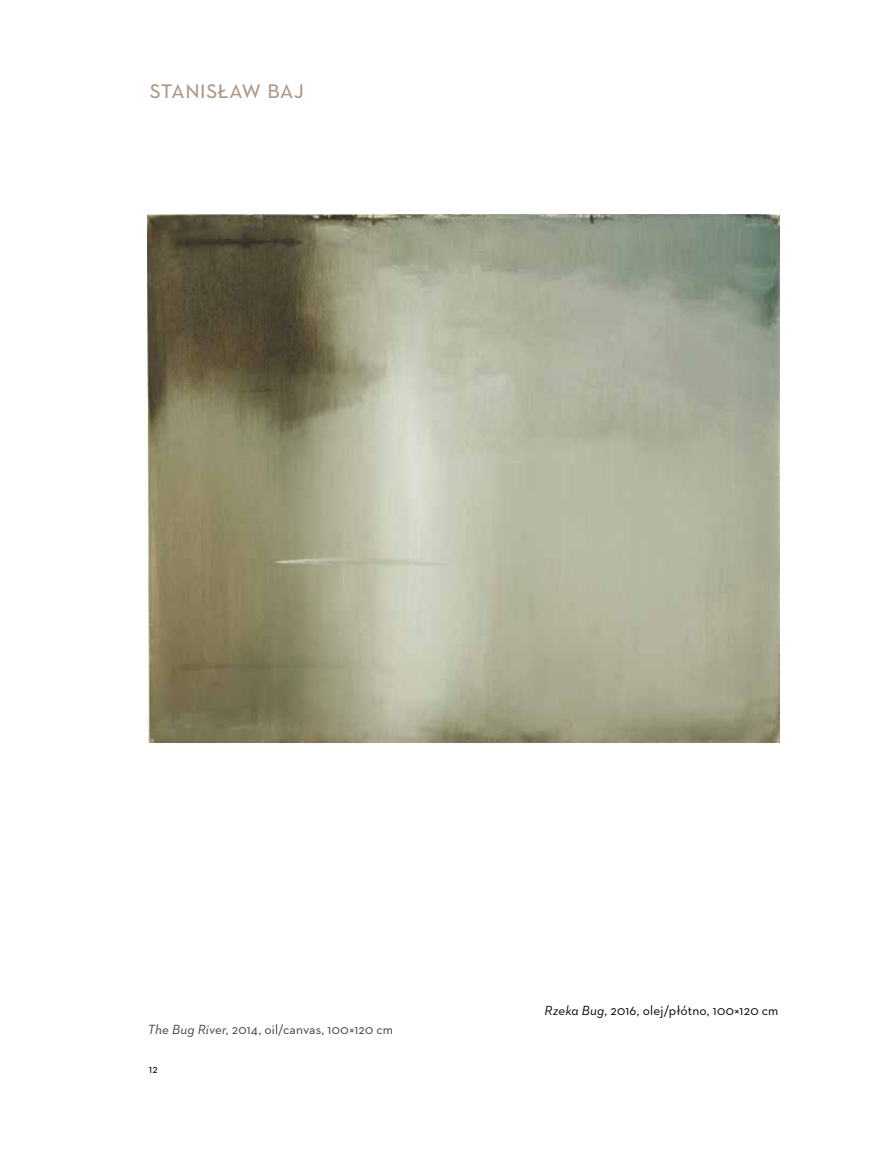
<style>
.page{position:relative;width:872px;height:1149px;background:#fff}
.page>*{position:absolute;margin:0;border:0;box-sizing:border-box;transform-origin:0 0}
.t1{font:27px "Neutraface 2 Text";color:#ac9886}
.t2{font:13.5px "Neutraface 2 Text";letter-spacing:.015em;color:#3e3d40}
.t3{font:13.5px "Neutraface 2 Text";letter-spacing:.03em;color:#000}
.t4{font:12px "Neutraface 2 Text";color:#000}
.s1{font-style:italic}
</style>
<div class="page">
<img style="left:148px;top:214px;width:631px;height:528px">
<h1 class="t1" style="left:149px;top:71px;width:156px">stanisław baj</h1>
<p class="t2" style="left:148px;top:1020px;width:247px"><span class="s1">The Bug River</span>, 2014, oil/canvas, 100×120 cm</p>
<p class="t4" style="left:149px;top:1061px;width:10px">12</p>
<p class="t3" style="left:544px;top:1001px;width:235px"><span class="s1">Rzeka Bug</span>, 2016, olej/płótno, 100×120 cm</p>
</div>
